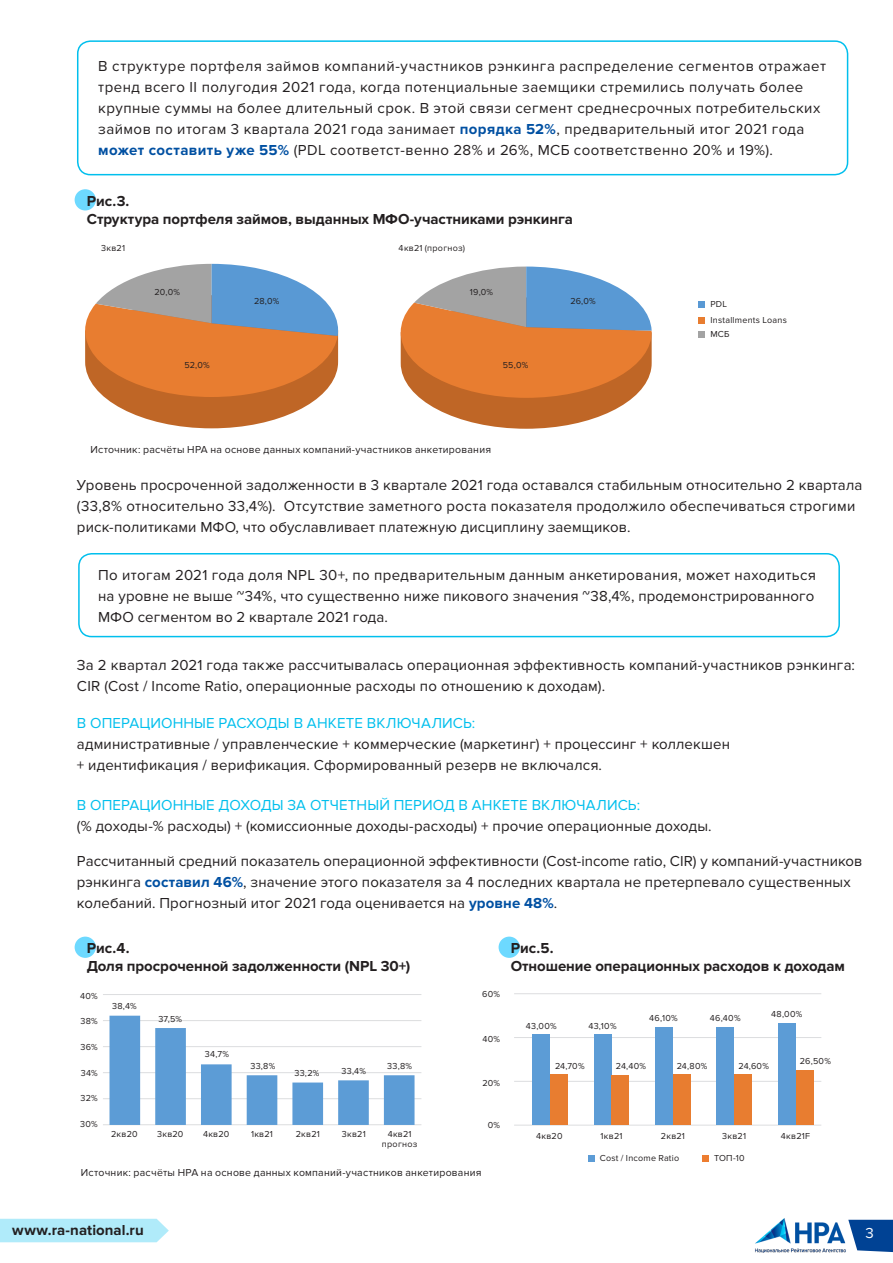
<style>
.page{position:relative;width:893px;height:1263px;background:#fff}
.page>*{position:absolute;margin:0;border:0;box-sizing:border-box;transform-origin:0 0}
.t1{font:15px/21px "Proxima Nova";letter-spacing:.01em;color:#231f20}
.t2{font:15px/21px "Proxima Nova";letter-spacing:.03em;color:#231f20}
.t3{font:700 15px "Proxima Nova";letter-spacing:-.005em;color:#231f20}
.t4{font:15px "Proxima Nova";color:#fff}
.t5{font:10.5px "Proxima Nova";letter-spacing:.025em;color:#231f20}
.t6{font:9px "Proxima Nova";letter-spacing:.03em;color:#231f20}
.s1{font-weight:700;color:#0050a2}
.s2{color:#00bfed}
</style>
<div class="page">
<svg style="left:85px;top:264px;width:253px;height:164px"></svg>
<svg style="left:401px;top:267px;width:251px;height:162px"></svg>
<div style="left:0;top:1219px;width:169px;height:23px;background:#b0ebfa"></div>
<img style="left:755px;top:1218px;width:91px;height:35px">
<svg style="left:848px;top:1220px;width:45px;height:32px"></svg>
<div style="left:77px;top:40px;width:771px;height:135px;border:2px solid #00bfed;border-radius:13px"></div>
<div style="left:75px;top:189px;width:21px;height:21px;background:#6dd9ff;border-radius:50%"></div>
<div style="left:698px;top:301px;width:7px;height:7px;background:#5999d4"></div>
<div style="left:698px;top:317px;width:7px;height:6px;background:#e87d30"></div>
<div style="left:698px;top:331px;width:7px;height:7px;background:#a3a3a3"></div>
<div style="left:78px;top:553px;width:762px;height:84px;border:2px solid #00bfed;border-radius:13px"></div>
<hr style="left:514px;top:1037px;width:307px;height:1px;background:#dcdddf">
<hr style="left:514px;top:993px;width:307px;height:1px;background:#dcdddf">
<hr style="left:514px;top:1081px;width:307px;height:1px;background:#dcdddf">
<hr style="left:514px;top:1125px;width:307px;height:1px;background:#dcdddf">
<hr style="left:103px;top:994px;width:318px;height:1px;background:#dcdddf">
<hr style="left:103px;top:1020px;width:318px;height:1px;background:#dcdddf">
<hr style="left:103px;top:1046px;width:318px;height:1px;background:#dcdddf">
<hr style="left:103px;top:1072px;width:318px;height:1px;background:#dcdddf">
<hr style="left:103px;top:1098px;width:318px;height:1px;background:#dcdddf">
<hr style="left:103px;top:1124px;width:318px;height:1px;background:#dcdddf">
<div style="left:75px;top:936px;width:21px;height:22px;background:#6dd9ff;border-radius:50%"></div>
<div style="left:499px;top:936px;width:21px;height:22px;background:#6dd9ff;border-radius:50%"></div>
<div style="left:588px;top:1155px;width:7px;height:7px;background:#5c9cd6"></div>
<div style="left:702px;top:1155px;width:7px;height:6px;background:#ed7d30"></div>
<svg style="left:110px;top:1016px;width:305px;height:109px"></svg>
<div style="left:532px;top:1034px;width:18px;height:91px;background:#5c9cd6"></div>
<div style="left:594px;top:1034px;width:17px;height:91px;background:#5c9cd6"></div>
<div style="left:655px;top:1027px;width:18px;height:98px;background:#5c9cd6"></div>
<div style="left:717px;top:1027px;width:17px;height:98px;background:#5c9cd6"></div>
<div style="left:778px;top:1023px;width:18px;height:102px;background:#5c9cd6"></div>
<div style="left:550px;top:1074px;width:18px;height:51px;background:#e87d30"></div>
<div style="left:612px;top:1075px;width:17px;height:50px;background:#e87d30"></div>
<div style="left:673px;top:1074px;width:17px;height:51px;background:#e87d30"></div>
<div style="left:734px;top:1074px;width:18px;height:51px;background:#e87d30"></div>
<div style="left:796px;top:1070px;width:17px;height:55px;background:#e87d30"></div>
<p class="t2" style="left:98px;top:56px;width:729px">В структуре портфеля займов компаний-участников рэнкинга распределение сегментов отражает тренд всего II полугодия 2021 года, когда потенциальные заемщики стремились получать более крупные суммы на более длительный срок. В этой связи сегмент среднесрочных потребительских займов по итогам 3 квартала 2021 года занимает <span class="s1">порядка 52%</span>, предварительный итог 2021 года <span class="s1">может составить уже 55%</span> (PDL соответст-венно 28% и 26%, МСБ соответственно 20% и 19%).</p>
<p class="t3" style="left:87px;top:192px;width:44px">Рис.3.</p>
<p class="t3" style="left:87px;top:210px;width:488px">Структура портфеля займов, выданных МФО-участниками рэнкинга</p>
<p class="t6" style="left:101px;top:243px;width:25px">3кв21</p>
<p class="t6" style="left:399px;top:243px;width:68px">4кв21 (прогноз)</p>
<p class="t6" style="left:155px;top:287px;width:27px">20,0%</p>
<p class="t6" style="left:470px;top:287px;width:25px">19,0%</p>
<p class="t6" style="left:254px;top:295px;width:27px">28,0%</p>
<p class="t6" style="left:570px;top:295px;width:27px">26,0%</p>
<p class="t6" style="left:184px;top:359px;width:27px">52,0%</p>
<p class="t6" style="left:503px;top:359px;width:27px">55,0%</p>
<p class="t5" style="left:90px;top:444px;width:402px">Источник: расчёты НРА на основе данных компаний-участников анкетирования</p>
<p class="t6" style="left:710px;top:299px;width:18px">PDL</p>
<p class="t6" style="left:710px;top:314px;width:78px">Installments Loans</p>
<p class="t6" style="left:710px;top:329px;width:21px">МСБ</p>
<p class="t1" style="left:77px;top:474px;width:787px">Уровень просроченной задолженности в 3 квартале 2021 года оставался стабильным относительно 2 квартала (33,8% относительно 33,4%). Отсутствие заметного роста показателя продолжило обеспечиваться строгими риск-политиками МФО, что обуславливает платежную дисциплину заемщиков.</p>
<p class="t1" style="left:98px;top:565px;width:719px;text-align:justify">По итогам 2021 года доля NPL 30+, по предварительным данным анкетирования, может находиться на уровне не выше ~34%, что существенно ниже пикового значения ~38,4%, продемонстрированного МФО сегментом во 2 квартале 2021 года.</p>
<p class="t1" style="left:77px;top:655px;width:779px">За 2 квартал 2021 года также рассчитывалась операционная эффективность компаний-участников рэнкинга:<br>CIR (Cost / Income Ratio, операционные расходы по отношению к доходам).</p>
<p class="t1" style="left:77px;top:712px;width:654px"><span class="s2">В ОПЕРАЦИОННЫЕ РАСХОДЫ В АНКЕТЕ ВКЛЮЧАЛИСЬ:<br></span>административные / управленческие + коммерческие (маркетинг) + процессинг + коллекшен + идентификация / верификация. Сформированный резерв не включался.</p>
<p class="t1" style="left:77px;top:794px;width:636px"><span class="s2">В ОПЕРАЦИОННЫЕ ДОХОДЫ ЗА ОТЧЕТНЫЙ ПЕРИОД В АНКЕТЕ ВКЛЮЧАЛИСЬ:<br></span>(% доходы-% расходы) + (комиссионные доходы-расходы) + прочие операционные доходы.</p>
<p class="t1" style="left:77px;top:850px;width:787px">Рассчитанный средний показатель операционной эффективности (Cost-income ratio, CIR) у компаний-участников рэнкинга <span class="s1">составил 46%</span>, значение этого показателя за 4 последних квартала не претерпевало существенных колебаний. Прогнозный итог 2021 года оценивается на <span class="s1">уровне 48%</span>.</p>
<p class="t3" style="left:87px;top:939px;width:44px">Рис.4.</p>
<p class="t3" style="left:87px;top:957px;width:325px">Доля просроченной задолженности (NPL 30+)</p>
<p class="t6" style="left:80px;top:990px;width:19px">40%</p>
<p class="t6" style="left:482px;top:989px;width:19px">60%</p>
<p class="t6" style="left:80px;top:1016px;width:19px">38%</p>
<p class="t6" style="left:80px;top:1042px;width:19px">36%</p>
<p class="t6" style="left:81px;top:1067px;width:18px">34%</p>
<p class="t6" style="left:81px;top:1093px;width:19px">32%</p>
<p class="t6" style="left:80px;top:1118px;width:19px">30%</p>
<p class="t6" style="left:112px;top:1001px;width:26px">38,4%</p>
<p class="t6" style="left:158px;top:1013px;width:25px">37,5%</p>
<p class="t6" style="left:482px;top:1033px;width:19px">40%</p>
<p class="t6" style="left:205px;top:1049px;width:26px">34,7%</p>
<p class="t6" style="left:250px;top:1061px;width:26px">33,8%</p>
<p class="t6" style="left:387px;top:1061px;width:26px">33,8%</p>
<p class="t6" style="left:294px;top:1068px;width:27px">33,2%</p>
<p class="t6" style="left:342px;top:1065px;width:26px">33,4%</p>
<p class="t6" style="left:482px;top:1078px;width:19px">20%</p>
<p class="t6" style="left:488px;top:1120px;width:14px">0%</p>
<p class="t6" style="left:111px;top:1128px;width:28px">2кв20</p>
<p class="t6" style="left:157px;top:1128px;width:28px">3кв20</p>
<p class="t6" style="left:203px;top:1128px;width:28px">4кв20</p>
<p class="t6" style="left:251px;top:1128px;width:23px">1кв21</p>
<p class="t6" style="left:296px;top:1128px;width:26px">2кв21</p>
<p class="t6" style="left:342px;top:1128px;width:25px">3кв21</p>
<p class="t6" style="left:388px;top:1128px;width:25px">4кв21</p>
<p class="t6" style="left:382px;top:1139px;width:37px">прогноз</p>
<p class="t5" style="left:81px;top:1166px;width:402px">Источник: расчёты НРА на основе данных компаний-участников анкетирования</p>
<p class="t3" style="left:511px;top:939px;width:44px">Рис.5.</p>
<p class="t3" style="left:511px;top:957px;width:336px">Отношение операционных расходов к доходам</p>
<p class="t6" style="left:526px;top:1020px;width:32px">43,00%</p>
<p class="t6" style="left:588px;top:1020px;width:30px">43,10%</p>
<p class="t6" style="left:649px;top:1013px;width:30px">46,10%</p>
<p class="t6" style="left:710px;top:1013px;width:32px">46,40%</p>
<p class="t6" style="left:771px;top:1009px;width:33px">48,00%</p>
<p class="t6" style="left:555px;top:1061px;width:31px">24,70%</p>
<p class="t6" style="left:616px;top:1061px;width:32px">24,40%</p>
<p class="t6" style="left:677px;top:1061px;width:32px">24,80%</p>
<p class="t6" style="left:738px;top:1061px;width:32px">24,60%</p>
<p class="t6" style="left:800px;top:1056px;width:33px">26,50%</p>
<p class="t6" style="left:536px;top:1131px;width:28px">4кв20</p>
<p class="t6" style="left:601px;top:1131px;width:23px">1кв21</p>
<p class="t6" style="left:661px;top:1131px;width:26px">2кв21</p>
<p class="t6" style="left:722px;top:1131px;width:25px">3кв21</p>
<p class="t6" style="left:781px;top:1131px;width:31px">4кв21F</p>
<p class="t6" style="left:600px;top:1153px;width:81px">Cost / Income Ratio</p>
<p class="t6" style="left:714px;top:1152px;width:32px">ТОП-10</p>
<p class="t3" style="left:12px;top:1222px;width:133px">www.ra-national.ru</p>
<p class="t4" style="left:865px;top:1224px;width:10px">3</p>
</div>
